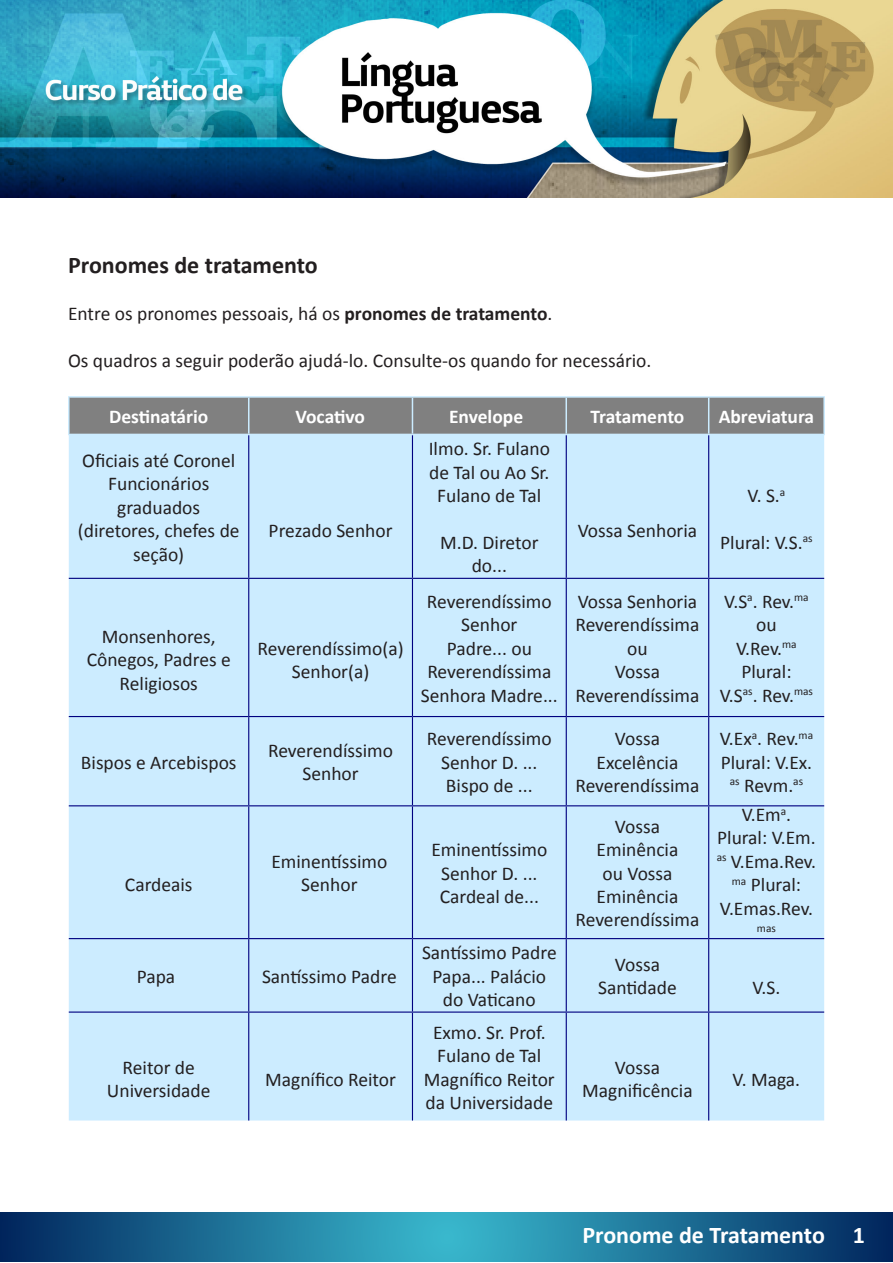
<style>
.page{position:relative;width:893px;height:1263px;background:#fff}
.page>*{position:absolute;margin:0;border:0;box-sizing:border-box;transform-origin:0 0}
.t1{font:700 24px "Calibri";color:#fff}
.t2{font:700 24px "Calibri";color:#231f20}
.t3{font:19.5px/23.4px "Calibri";color:#231f20;text-align:center}
.t4{font:700 19.5px "Calibri";color:#fff}
.t5{font:11.4px "Calibri";color:#231f20}
.s1{font-weight:700}
</style>
<div class="page">
<svg style="left:0;top:1212px;width:893px;height:49px;background:#1d7096"></svg>
<img style="left:0;top:0;width:892px;height:198px">
<div style="left:70px;top:398px;width:753px;height:36px;background:#808080"></div>
<div style="left:69px;top:435px;width:755px;height:685px;background:#ccecff"></div>
<hr style="left:68px;top:398px;width:2px;height:36px;background:#ccecff">
<hr style="left:248px;top:398px;width:1px;height:36px;background:#ccecff">
<hr style="left:412px;top:398px;width:1px;height:36px;background:#ccecff">
<hr style="left:565px;top:398px;width:2px;height:36px;background:#ccecff">
<hr style="left:708px;top:398px;width:1px;height:36px;background:#ccecff">
<hr style="left:823px;top:398px;width:2px;height:36px;background:#ccecff">
<hr style="left:248px;top:435px;width:1px;height:143px;background:#000080">
<hr style="left:412px;top:435px;width:1px;height:143px;background:#000080">
<hr style="left:566px;top:435px;width:1px;height:143px;background:#000080">
<hr style="left:708px;top:435px;width:1px;height:143px;background:#000080">
<hr style="left:68px;top:396px;width:181px;height:2px;background:#ccecff">
<hr style="left:249px;top:396px;width:163px;height:2px;background:#ccecff">
<hr style="left:412px;top:396px;width:154px;height:2px;background:#ccecff">
<hr style="left:566px;top:396px;width:143px;height:2px;background:#ccecff">
<hr style="left:709px;top:396px;width:116px;height:2px;background:#ccecff">
<hr style="left:68px;top:434px;width:181px;height:1px;background:#ccecff">
<hr style="left:249px;top:434px;width:163px;height:1px;background:#ccecff">
<hr style="left:412px;top:434px;width:154px;height:1px;background:#ccecff">
<hr style="left:566px;top:434px;width:143px;height:1px;background:#ccecff">
<hr style="left:709px;top:434px;width:116px;height:1px;background:#ccecff">
<hr style="left:248px;top:579px;width:1px;height:137px;background:#000080">
<hr style="left:412px;top:579px;width:1px;height:137px;background:#000080">
<hr style="left:566px;top:579px;width:1px;height:137px;background:#000080">
<hr style="left:708px;top:579px;width:1px;height:137px;background:#000080">
<hr style="left:248px;top:717px;width:1px;height:88px;background:#000080">
<hr style="left:412px;top:717px;width:1px;height:88px;background:#000080">
<hr style="left:566px;top:717px;width:1px;height:88px;background:#000080">
<hr style="left:708px;top:717px;width:1px;height:88px;background:#000080">
<hr style="left:248px;top:806px;width:1px;height:132px;background:#000080">
<hr style="left:412px;top:806px;width:1px;height:132px;background:#000080">
<hr style="left:566px;top:806px;width:1px;height:132px;background:#000080">
<hr style="left:708px;top:806px;width:1px;height:132px;background:#000080">
<hr style="left:248px;top:939px;width:1px;height:72px;background:#000080">
<hr style="left:412px;top:939px;width:1px;height:72px;background:#000080">
<hr style="left:566px;top:939px;width:1px;height:72px;background:#000080">
<hr style="left:708px;top:939px;width:1px;height:72px;background:#000080">
<hr style="left:69px;top:578px;width:180px;height:1px;background:#000080">
<hr style="left:249px;top:578px;width:163px;height:1px;background:#000080">
<hr style="left:412px;top:578px;width:154px;height:1px;background:#000080">
<hr style="left:566px;top:578px;width:143px;height:1px;background:#000080">
<hr style="left:709px;top:578px;width:115px;height:1px;background:#000080">
<hr style="left:69px;top:716px;width:180px;height:1px;background:#000080">
<hr style="left:249px;top:716px;width:163px;height:1px;background:#000080">
<hr style="left:412px;top:716px;width:154px;height:1px;background:#000080">
<hr style="left:566px;top:716px;width:143px;height:1px;background:#000080">
<hr style="left:709px;top:716px;width:115px;height:1px;background:#000080">
<hr style="left:69px;top:805px;width:180px;height:1px;background:#000080">
<hr style="left:249px;top:805px;width:163px;height:1px;background:#000080">
<hr style="left:412px;top:805px;width:154px;height:1px;background:#000080">
<hr style="left:566px;top:805px;width:143px;height:1px;background:#000080">
<hr style="left:709px;top:805px;width:115px;height:1px;background:#000080">
<hr style="left:69px;top:938px;width:180px;height:1px;background:#000080">
<hr style="left:249px;top:938px;width:163px;height:1px;background:#000080">
<hr style="left:412px;top:938px;width:154px;height:1px;background:#000080">
<hr style="left:566px;top:938px;width:143px;height:1px;background:#000080">
<hr style="left:709px;top:938px;width:115px;height:1px;background:#000080">
<hr style="left:69px;top:1011px;width:180px;height:2px;background:#000080">
<hr style="left:249px;top:1011px;width:163px;height:2px;background:#000080">
<hr style="left:412px;top:1011px;width:154px;height:2px;background:#000080">
<hr style="left:566px;top:1011px;width:143px;height:2px;background:#000080">
<hr style="left:709px;top:1011px;width:115px;height:2px;background:#000080">
<hr style="left:248px;top:1013px;width:1px;height:107px;background:#000080">
<hr style="left:412px;top:1013px;width:1px;height:107px;background:#000080">
<hr style="left:566px;top:1013px;width:1px;height:107px;background:#000080">
<hr style="left:708px;top:1013px;width:1px;height:107px;background:#000080">
<p class="t2" style="left:68px;top:250px;width:251px">Pronomes de tratamento</p>
<p class="t3" style="left:68px;top:301px;width:486px">Entre os pronomes pessoais, há os <span class="s1">pronomes de tratamento</span>.</p>
<p class="t3" style="left:68px;top:348px;width:585px">Os quadros a seguir poderão ajudá-lo. Consulte-os quando for necessário.</p>
<p class="t4" style="left:109px;top:404px;width:101px">Destinatário</p>
<p class="t4" style="left:295px;top:404px;width:71px">Vocativo</p>
<p class="t4" style="left:449px;top:404px;width:76px">Envelope</p>
<p class="t4" style="left:591px;top:404px;width:95px">Tratamento</p>
<p class="t4" style="left:719px;top:404px;width:97px">Abreviatura</p>
<p class="t3" style="left:78px;top:448px;width:163px">Oficiais até Coronel<br>Funcionários graduados (diretores, chefes de seção)</p>
<p class="t3" style="left:429px;top:436px;width:123px">Ilmo. Sr. Fulano de Tal ou Ao Sr.<br>Fulano de Tal</p>
<p class="t3" style="left:440px;top:530px;width:100px">M.D. Diretor do...</p>
<p class="t3" style="left:747px;top:483px;width:39px">V. S.<sup>a</sup></p>
<p class="t3" style="left:720px;top:530px;width:94px">Plural: V.S.<sup>as</sup></p>
<p class="t3" style="left:269px;top:518px;width:125px">Prezado Senhor</p>
<p class="t3" style="left:578px;top:518px;width:121px">Vossa Senhoria</p>
<p class="t3" style="left:87px;top:624px;width:146px">Monsenhores,<br>Cônegos, Padres e<br>Religiosos</p>
<p class="t3" style="left:258px;top:636px;width:148px">Reverendíssimo(a)<br>Senhor(a)</p>
<p class="t3" style="left:421px;top:589px;width:138px">Reverendíssimo<br>Senhor<br>Padre... ou<br>Reverendíssima<br>Senhora Madre...</p>
<p class="t3" style="left:575px;top:589px;width:126px">Vossa Senhoria<br>Reverendíssima ou<br>Vossa<br>Reverendíssima</p>
<p class="t3" style="left:720px;top:589px;width:95px">V.S<sup>a</sup>. Rev.<sup>ma </sup>ou<br>V.Rev.<sup>ma<br></sup>Plural:<br>V.S<sup>as</sup>. Rev.<sup>mas</sup></p>
<p class="t3" style="left:81px;top:749px;width:157px">Bispos e Arcebispos</p>
<p class="t3" style="left:268px;top:738px;width:126px">Reverendíssimo<br>Senhor</p>
<p class="t3" style="left:427px;top:726px;width:126px">Reverendíssimo<br>Senhor D. ...<br>Bispo de ...</p>
<p class="t3" style="left:575px;top:726px;width:126px">Vossa<br>Excelência<br>Reverendíssima</p>
<p class="t3" style="left:720px;top:726px;width:95px">V.Ex<sup>a</sup>. Rev.<sup>ma<br></sup>Plural: V.Ex. <sup>as</sup> Revm.<sup>as</sup></p>
<p class="t3" style="left:125px;top:872px;width:69px">Cardeais</p>
<p class="t3" style="left:271px;top:849px;width:118px">Eminentíssimo<br>Senhor</p>
<p class="t3" style="left:431px;top:837px;width:118px">Eminentíssimo<br>Senhor D. ...<br>Cardeal de...</p>
<p class="t3" style="left:137px;top:963px;width:40px">Papa</p>
<p class="t3" style="left:262px;top:963px;width:136px">Santíssimo Padre</p>
<p class="t3" style="left:107px;top:1055px;width:105px">Reitor de<br>Universidade</p>
<p class="t3" style="left:265px;top:1066px;width:132px">Magnífico Reitor</p>
<p class="t3" style="left:422px;top:940px;width:136px">Santíssimo Padre<br>Papa... Palácio do Vaticano</p>
<p class="t3" style="left:424px;top:1020px;width:132px">Exmo. Sr. Prof.<br>Fulano de Tal<br>Magnífico Reitor da Universidade</p>
<p class="t3" style="left:575px;top:814px;width:126px">Vossa<br>Eminência<br>ou Vossa<br>Eminência<br>Reverendíssima</p>
<p class="t3" style="left:717px;top:802px;width:101px">V.Em<sup>a</sup>.<br>Plural: V.Em. <sup>as</sup> V.Ema.Rev. <sup>ma</sup> Plural:<br>V.Emas.Rev.</p>
<p class="t5" style="left:757px;top:921px;width:20px">mas</p>
<p class="t3" style="left:598px;top:952px;width:80px">Vossa<br>Santidade</p>
<p class="t3" style="left:752px;top:975px;width:29px">V.S.</p>
<p class="t3" style="left:582px;top:1055px;width:112px">Vossa<br>Magnificência</p>
<p class="t3" style="left:733px;top:1066px;width:69px">V. Maga.</p>
<p class="t1" style="left:582px;top:1220px;width:284px">Pronome de Tratamento 1</p>
</div>
